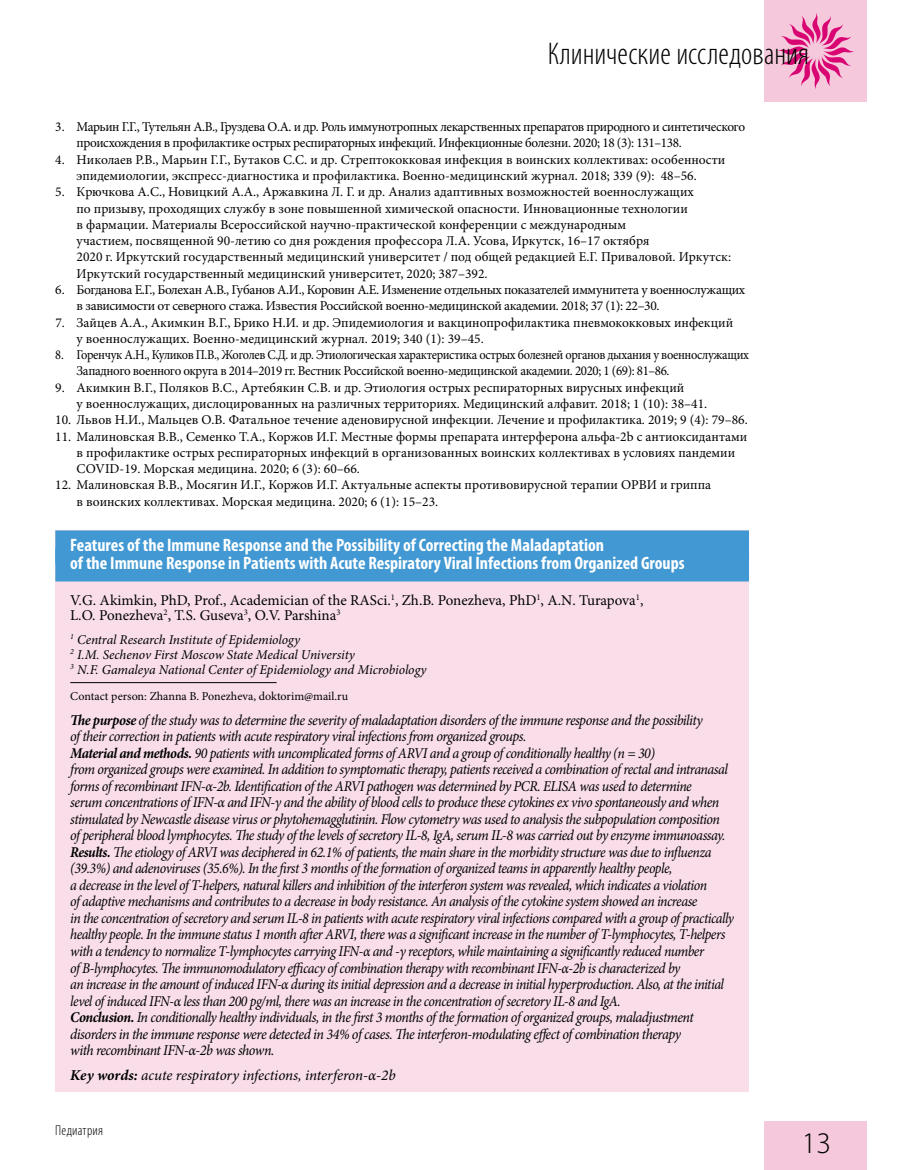
<style>
.page{position:relative;width:915px;height:1170px;background:#fff}
.page>*{position:absolute;margin:0;border:0;box-sizing:border-box;transform-origin:0 0}
.t1{font:300 condensed 31.5px "Myriad Pro";color:#000}
.t2{font:300 30px "Myriad Pro";color:#000}
.t3{font:700 condensed 18px/18px "Myriad Pro";color:#fff}
.t4{font:italic 15px/16.5px "Minion Pro";letter-spacing:-.04em;color:#000;scale:.94 1}
.t5{font:15px/15px "Minion Pro";color:#000}
.t6{font:italic 15px "Minion Pro";letter-spacing:-.01em;color:#000}
.t7{font:300 condensed 14.25px "Myriad Pro";letter-spacing:.015em;color:#000}
.t8{font:13.5px/16.4px "Minion Pro";color:#000}
.t9{font:13.5px/16.4px "Minion Pro";letter-spacing:-.03em;color:#000}
.t10{font:13.5px/16.4px "Minion Pro";letter-spacing:-.03em;color:#000;scale:.92 1}
.t11{font:italic 13.5px/15px "Minion Pro";letter-spacing:-.01em;color:#000}
.t12{font:12px "Minion Pro";color:#000}
.s1{font-weight:700}
</style>
<div class="page">
<div style="left:764px;top:1121px;width:102px;height:48px;background:#f5c9db"></div>
<div style="left:764px;top:0;width:102px;height:102px;background:#f5c9db"></div>
<svg style="left:778px;top:13px;width:76px;height:76px"></svg>
<div style="left:55px;top:530px;width:693px;height:561px;background:#f9dee9"></div>
<div style="left:55px;top:530px;width:693px;height:33px;background:#4198d3"></div>
<div style="left:55px;top:548px;width:693px;height:33px;background:#4198d3"></div>
<hr style="left:70px;top:682px;width:206px;height:1px;background:#000">
<h1 class="t1" style="left:547px;top:35px;width:263px">Клинические исследования</h1>
<p class="t9" style="left:77px;top:119px;width:670px;text-indent:-21px">3. Марьин Г.Г., Тутельян А.В., Груздева О.А. и др. Роль иммунотропных лекарственных препаратов природного и синтетического происхождения в профилактике острых респираторных инфекций. Инфекционные болезни. 2020; 18 (3): 131–138.</p>
<p class="t8" style="left:55px;top:151px;width:671px;text-align:center">4. Николаев Р.В., Марьин Г.Г., Бутаков С.С. и др. Стрептококковая инфекция в воинских коллективах: особенности эпидемиологии, экспресс-диагностика и профилактика. Военно-медицинский журнал. 2018; 339 (9): 48–56.</p>
<p class="t8" style="left:77px;top:184px;width:655px;text-indent:-21px">5. Крючкова А.С., Новицкий А.А., Аржавкина Л. Г. и др. Анализ адаптивных возможностей военнослужащих<br>по призыву, проходящих службу в зоне повышенной химической опасности. Инновационные технологии<br>в фармации. Материалы Всероссийской научно-практической конференции с международным<br>участием, посвященной 90-летию со дня рождения профессора Л.А. Усова, Иркутск, 16–17 октября<br>2020 г. Иркутский государственный медицинский университет / под общей редакцией Е.Г. Приваловой. Иркутск:<br>Иркутский государственный медицинский университет, 2020; 387–392.</p>
<p class="t9" style="left:77px;top:281px;width:670px;text-indent:-21px">6. Богданова Е.Г., Болехан А.В., Губанов А.И., Коровин А.Е. Изменение отдельных показателей иммунитета у военнослужащих в зависимости от северного стажа. Известия Российской военно-медицинской академии. 2018; 37 (1): 22–30.</p>
<p class="t8" style="left:77px;top:314px;width:658px;text-indent:-21px">7. Зайцев А.А., Акимкин В.Г., Брико Н.И. и др. Эпидемиология и вакцинопрофилактика пневмококковых инфекций у военнослужащих. Военно-медицинский журнал. 2019; 340 (1): 39–45.</p>
<p class="t10" style="left:77px;top:347px;width:732px;text-indent:-21px">8. Горенчук А.Н., Куликов П.В., Жоголев С.Д. и др. Этиологическая характеристика острых болезней органов дыхания у военнослужащих<br>Западного военного округа в 2014–2019 гг. Вестник Российской военно-медицинской академии. 2020; 1 (69): 81–86.</p>
<p class="t8" style="left:77px;top:379px;width:632px;text-indent:-21px">9. Акимкин В.Г., Поляков В.С., Артебякин С.В. и др. Этиология острых респираторных вирусных инфекций<br>у военнослужащих, дислоцированных на различных территориях. Медицинский алфавит. 2018; 1 (10): 38–41.</p>
<p class="t8" style="left:55px;top:412px;width:693px">10. Львов Н.И., Мальцев О.В. Фатальное течение аденовирусной инфекции. Лечение и профилактика. 2019; 9 (4): 79–86.</p>
<p class="t8" style="left:77px;top:428px;width:672px;text-indent:-21px">11. Малиновская В.В., Семенко Т.А., Коржов И.Г. Местные формы препарата интерферона альфа-2b с антиоксидантами в профилактике острых респираторных инфекций в организованных воинских коллективах в условиях пандемии<br>COVID-19. Морская медицина. 2020; 6 (3): 60–66.</p>
<p class="t8" style="left:55px;top:477px;width:575px">12. Малиновская В.В., Мосягин И.Г., Коржов И.Г. Актуальные аспекты противовирусной терапии ОРВ</p>
<p class="t8" style="left:646px;top:477px;width:66px">И и гриппа</p>
<p class="t8" style="left:77px;top:493px;width:363px">в воинских коллективах. Морская медицина. 2020; 6 (1): 15–23.</p>
<p class="t3" style="left:70px;top:535px;width:615px">Features of the Immune Response and the Possibility of Correcting the Maladaptation<br>of the Immune Response in Patients with Acute Respiratory Viral Infections from Organized Groups</p>
<p class="t5" style="left:70px;top:592px;width:574px">V.G. Akimkin, PhD, Prof., Аcademician of the RASci.<sup>1</sup>, Zh.B. Ponezheva, PhD<sup>1</sup>, A.N. Turapova<sup>1</sup>,<br>L.O. Ponezheva<sup>2</sup>, T.S. Guseva<sup>3</sup>, O.V. Parshina<sup>3</sup></p>
<p class="t11" style="left:70px;top:631px;width:358px"><sup>1</sup> Central Research Institute of Epidemiology<br><sup>2</sup> I.M. Sechenov First Moscow State Medical University<br><sup>3</sup> N.F. Gamaleya National Center of Epidemiology and Microbiology</p>
<p class="t12" style="left:70px;top:688px;width:279px">Contact person: Zhanna B. Ponezheva, doktorim@mail.ru</p>
<p class="t4" style="left:70px;top:711px;width:707px"><span class="s1">The purpose</span> of the study was to determine the severity of maladaptation disorders of the immune response and the possibility<br>of their correction in patients with acute respiratory viral infections from organized groups.<br><span class="s1">Material and methods.</span> 90 patients with uncomplicated forms of ARVI and a group of conditionally healthy (n = 30)<br>from organized groups were examined. In addition to symptomatic therapy, patients received a combination of rectal and intranasal forms of recombinant IFN-α-2b. Identification of the ARVI pathogen was determined by PCR. ELISA was used to determine<br>serum concentrations of IFN-α and IFN-γ and the ability of blood cells to produce these cytokines ex vivo spontaneously and when stimulated by Newcastle disease virus or phytohemagglutinin. Flow cytometry was used to analysis the subpopulation composition<br>of peripheral blood lymphocytes. The study of the levels of secretory IL-8, IgA, serum IL-8 was carried out by enzyme immunoassay.<br><span class="s1">Results.</span> The etiology of ARVI was deciphered in 62.1% of patients, the main share in the morbidity structure was due to influenza (39.3%) and adenoviruses (35.6%). In the first 3 months of the formation of organized teams in apparently healthy people,<br>a decrease in the level of T-helpers, natural killers and inhibition of the interferon system was revealed, which indicates a violation<br>of adaptive mechanisms and contributes to a decrease in body resistance. An analysis of the cytokine system showed an increase<br>in the concentration of secretory and serum IL-8 in patients with acute respiratory viral infections compared with a group of practically healthy people. In the immune status 1 month after ARVI, there was a significant increase in the number of T-lymphocytes, T-helpers with a tendency to normalize T-lymphocytes carrying IFN-α and -γ receptors, while maintaining a significantly reduced number<br>of B-lymphocytes. The immunomodulatory efficacy of combination therapy with recombinant IFN-α-2b is characterized by<br>an increase in the amount of induced IFN-α during its initial depression and a decrease in initial hyperproduction. Also, at the initial level of induced IFN-α less than 200 pg/ml, there was an increase in the concentration of secretory IL-8 and IgA.<br><span class="s1">Conclusion.</span> In conditionally healthy individuals, in the first 3 months of the formation of organized groups, maladjustment disorders in the immune response were detected in 34% of cases. The interferon-modulating effect of combination therapy<br>with recombinant IFN-α-2b was shown.</p>
<p class="t6" style="left:70px;top:1064px;width:327px"><span class="s1">Key words:</span> acute respiratory infections, interferon-α-2b</p>
<p class="t7" style="left:55px;top:1121px;width:49px">Педиатрия</p>
<h2 class="t2" style="left:801px;top:1126px;width:31px">13</h2>
</div>
